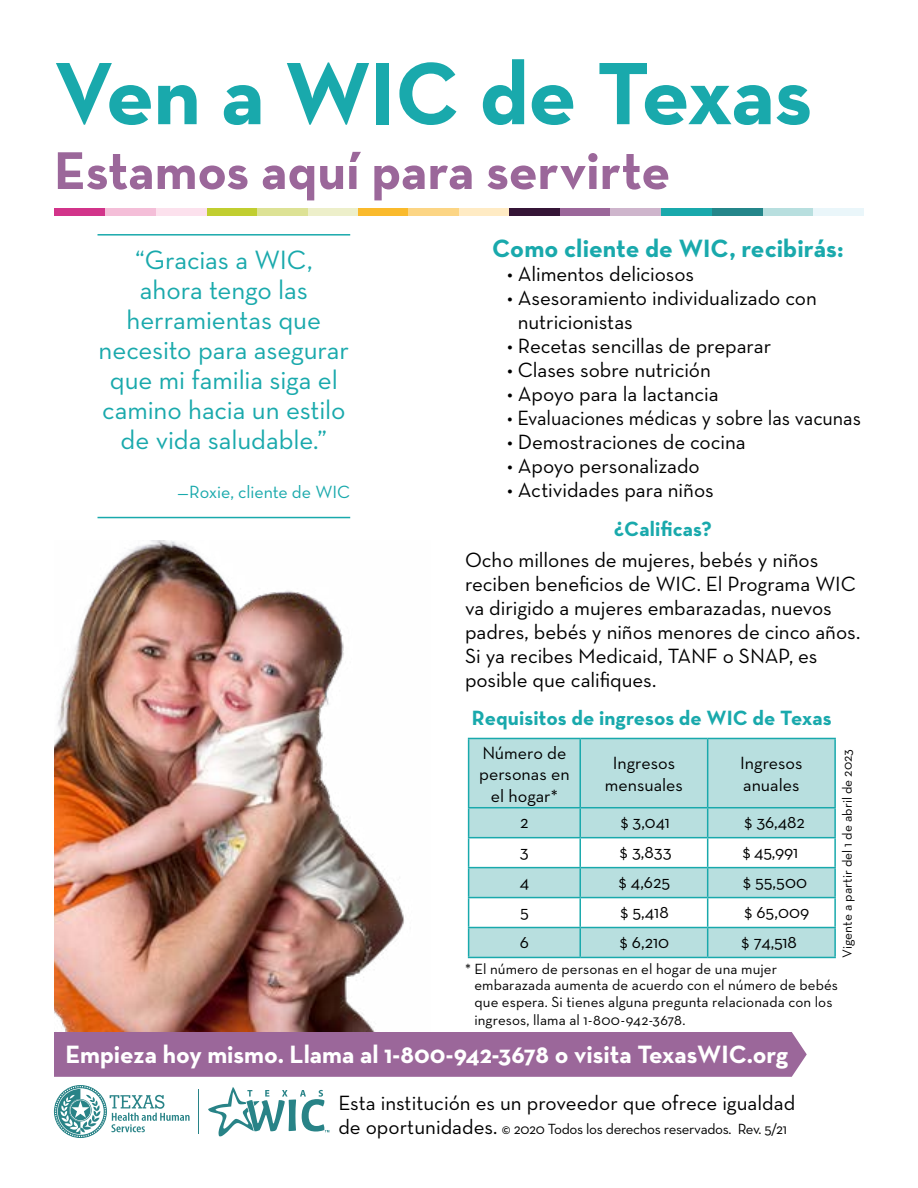
<style>
.page{position:relative;width:918px;height:1188px;background:#fff}
.page>*{position:absolute;margin:0;border:0;box-sizing:border-box;transform-origin:0 0}
.t1{font:700 90px "Neutraface Text";letter-spacing:-.015em;color:#19a9ac}
.t2{font:700 54px "Neutraface Text";color:#9b679a}
.t3{font:27px/30px "Neutraface Text";letter-spacing:-.005em;color:#19a9ac;text-align:center}
.t4{font:700 25.5px "Neutraface Text";color:#fff}
.t5{font:700 25.5px "Neutraface Text";color:#19a9ac}
.t6{font:21px/24px "Neutraface Text";letter-spacing:-.005em;color:#000}
.t7{font:700 21px "Neutraface Text";letter-spacing:.005em;color:#19a9ac}
.t8{font:21px "Neutraface Text";letter-spacing:-.005em;color:#000;scale:.96 1}
.t9{font:18px/21.6px "Neutraface Text";color:#000;text-align:center}
.t10{font:18px "Neutraface Text";letter-spacing:-.005em;color:#19a9ac}
.t11{font:15px/16.5px "Neutraface Text";letter-spacing:.005em;color:#000}
.t12{font:15px "Neutraface Text";letter-spacing:-.02em;color:#000}
.t13{font:13.5px "Neutraface Text";color:#000}
.s1{font-size:21px}
</style>
<div class="page">
<img style="left:54px;top:540px;width:350px;height:492px">
<div style="left:54px;top:209px;width:51px;height:7px;background:#d2348a"></div>
<div style="left:105px;top:209px;width:51px;height:7px;background:#f4bed8"></div>
<div style="left:156px;top:209px;width:51px;height:7px;background:#fce1ed"></div>
<div style="left:207px;top:209px;width:50px;height:7px;background:#c1ce30"></div>
<div style="left:257px;top:209px;width:51px;height:7px;background:#dde295"></div>
<div style="left:308px;top:209px;width:51px;height:7px;background:#edefca"></div>
<div style="left:358px;top:209px;width:51px;height:7px;background:#faba2c"></div>
<div style="left:408px;top:209px;width:51px;height:7px;background:#fcd584"></div>
<div style="left:459px;top:209px;width:51px;height:7px;background:#ffebc4"></div>
<div style="left:509px;top:209px;width:51px;height:7px;background:#351537"></div>
<div style="left:560px;top:209px;width:51px;height:7px;background:#9b679a"></div>
<div style="left:611px;top:209px;width:50px;height:7px;background:#ceb5cc"></div>
<div style="left:661px;top:209px;width:51px;height:7px;background:#19a9ac"></div>
<div style="left:712px;top:209px;width:51px;height:7px;background:#24868a"></div>
<div style="left:763px;top:209px;width:51px;height:7px;background:#b8dfdf"></div>
<div style="left:813px;top:209px;width:51px;height:7px;background:#eaf6fa"></div>
<hr style="left:98px;top:234px;width:252px;height:2px;background:#19a9ac">
<hr style="left:98px;top:517px;width:252px;height:1px;background:#19a9ac">
<div style="left:54px;top:1032px;width:753px;height:45px;background:#9b679a"></div>
<svg style="left:54px;top:1085px;width:136px;height:53px"></svg>
<hr style="left:198px;top:1089px;width:1px;height:45px;background:#288387">
<svg style="left:208px;top:1087px;width:121px;height:50px"></svg>
<div style="left:469px;top:739px;width:365px;height:68px;background:#b8dfdf"></div>
<hr style="left:468px;top:738px;width:112px;height:1px;background:#19a9ac">
<hr style="left:468px;top:739px;width:1px;height:68px;background:#19a9ac">
<hr style="left:580px;top:738px;width:128px;height:1px;background:#19a9ac">
<hr style="left:579px;top:739px;width:2px;height:68px;background:#19a9ac">
<hr style="left:708px;top:738px;width:128px;height:1px;background:#19a9ac">
<hr style="left:707px;top:739px;width:1px;height:68px;background:#19a9ac">
<hr style="left:834px;top:739px;width:2px;height:68px;background:#19a9ac">
<hr style="left:468px;top:807px;width:112px;height:1px;background:#19a9ac">
<hr style="left:580px;top:807px;width:128px;height:1px;background:#19a9ac">
<hr style="left:708px;top:807px;width:128px;height:1px;background:#19a9ac">
<hr style="left:834px;top:808px;width:2px;height:29px;background:#19a9ac">
<hr style="left:708px;top:837px;width:128px;height:1px;background:#19a9ac">
<hr style="left:834px;top:838px;width:2px;height:29px;background:#19a9ac">
<hr style="left:708px;top:867px;width:128px;height:1px;background:#19a9ac">
<hr style="left:834px;top:868px;width:2px;height:29px;background:#19a9ac">
<hr style="left:708px;top:897px;width:128px;height:1px;background:#19a9ac">
<hr style="left:834px;top:898px;width:2px;height:29px;background:#19a9ac">
<hr style="left:708px;top:927px;width:128px;height:1px;background:#19a9ac">
<svg style="left:468px;top:808px;width:367px;height:149px"></svg>
<hr style="left:834px;top:928px;width:2px;height:29px;background:#19a9ac">
<hr style="left:468px;top:957px;width:112px;height:1px;background:#19a9ac">
<hr style="left:580px;top:957px;width:128px;height:1px;background:#19a9ac">
<hr style="left:708px;top:957px;width:128px;height:1px;background:#19a9ac">
<h1 class="t1" style="left:54px;top:36px;width:760px">Ven a WIC de Texas</h1>
<h2 class="t2" style="left:54px;top:136px;width:618px">Estamos aquí para servirte</h2>
<p class="t3" style="left:99px;top:245px;width:252px">“Gracias a WIC,<br>ahora tengo las herramientas que necesito para asegurar que mi familia siga el camino hacia un estilo de vida saludable.”</p>
<p class="t10" style="left:178px;top:481px;width:174px">—Roxie, cliente de WIC</p>
<p class="t5" style="left:492px;top:232px;width:353px">Como cliente de WIC, recibirás:</p>
<p class="t6" style="left:507px;top:262px;width:189px">• Alimentos deliciosos</p>
<p class="t6" style="left:518px;top:286px;width:301px;text-indent:-11px">• Asesoramiento individualizado con nutricionistas</p>
<p class="t6" style="left:507px;top:334px;width:266px">• Recetas sencillas de preparar</p>
<p class="t6" style="left:507px;top:358px;width:205px">• Clases sobre nutrición</p>
<p class="t6" style="left:507px;top:382px;width:213px">• Apoyo para la lactancia</p>
<p class="t8" style="left:507px;top:405px;width:370px">• Evaluaciones médicas y sobre las vacunas</p>
<p class="t6" style="left:507px;top:430px;width:240px">• Demostraciones de cocina</p>
<p class="t6" style="left:507px;top:454px;width:194px">• Apoyo personalizado</p>
<p class="t6" style="left:507px;top:478px;width:208px">• Actividades para niños</p>
<p class="t7" style="left:614px;top:515px;width:100px">¿Calificas?</p>
<p class="t6" style="left:465px;top:547px;width:397px">Ocho millones de mujeres, bebés y niños reciben beneficios de WIC. El Programa WIC va dirigido a mujeres embarazadas, nuevos padres, bebés y niños menores de cinco años.<br>Si ya recibes Medicaid, TANF o SNAP, es posible que califiques.</p>
<p class="t7" style="left:472px;top:704px;width:361px">Requisitos de ingresos de WIC de Texas</p>
<p class="t9" style="left:479px;top:741px;width:92px">Número de personas en el hogar*</p>
<p class="t9" style="left:605px;top:752px;width:80px">Ingresos mensuales</p>
<p class="t9" style="left:740px;top:752px;width:64px;text-align:left">Ingresos anuales</p>
<p class="t9" style="left:520px;top:811px;width:10px">2</p>
<p class="t9" style="left:621px;top:811px;width:51px">$ 3,041</p>
<p class="t9" style="left:745px;top:811px;width:62px">$ 36,482</p>
<p class="t9" style="left:520px;top:841px;width:10px">3</p>
<p class="t9" style="left:620px;top:841px;width:53px">$ 3,833</p>
<p class="t9" style="left:743px;top:841px;width:57px">$ 45,991</p>
<p class="t9" style="left:520px;top:870px;width:11px">4</p>
<p class="t9" style="left:619px;top:870px;width:53px">$ 4,625</p>
<p class="t9" style="left:743px;top:870px;width:65px">$ 55,500</p>
<p class="t9" style="left:520px;top:900px;width:10px">5</p>
<p class="t9" style="left:620px;top:900px;width:50px">$ 5,418</p>
<p class="t9" style="left:744px;top:900px;width:66px">$ 65,009</p>
<p class="t9" style="left:520px;top:930px;width:11px">6</p>
<p class="t9" style="left:620px;top:930px;width:51px">$ 6,210</p>
<p class="t9" style="left:742px;top:930px;width:57px">$ 74,518</p>
<p class="t11" style="left:474px;top:960px;width:365px;text-indent:-9px">* El número de personas en el hogar de una mujer embarazada aumenta de acuerdo con el número de bebés que espera. Si tienes alguna pregunta relacionada con los</p>
<p class="t11" style="left:474px;top:1011px;width:213px">ingresos, llama al 1-800-942-3678.</p>
<p class="t13" style="left:839px;top:958px;width:211px;rotate:-90deg">Vigente a partir del 1 de abril de 2023</p>
<p class="t4" style="left:65px;top:1038px;width:724px">Empieza hoy mismo. Llama al 1-800-942-3678 o visita TexasWIC.org</p>
<p class="t6" style="left:338px;top:1091px;width:459px">Esta institución es un proveedor que ofrece igualdad</p>
<p class="t12" style="left:338px;top:1119px;width:450px"><span class="s1">de oportunidades.</span> © 2020 Todos los derechos reservados. Rev. 5/21</p>
</div>
